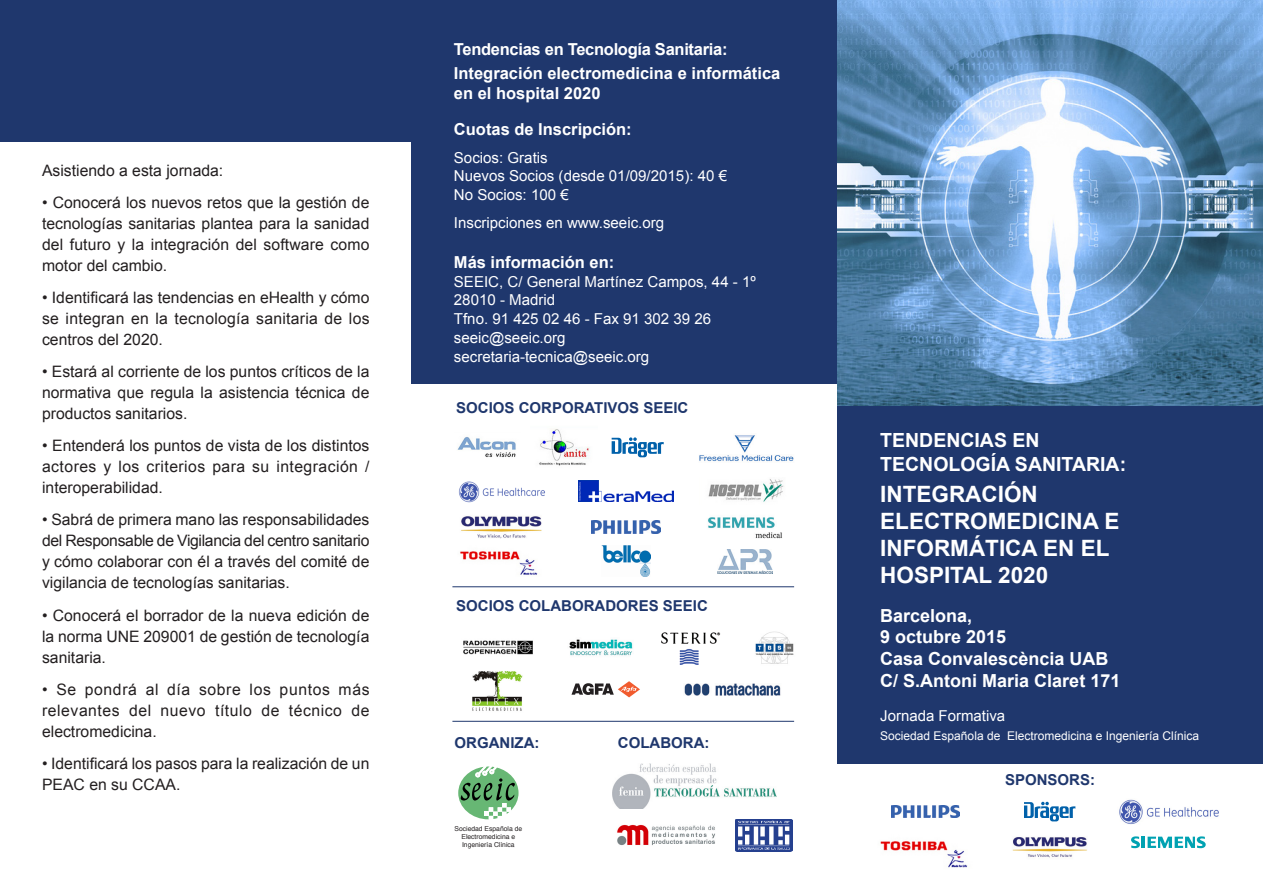
<style>
.page{position:relative;width:1263px;height:893px;background:#fff}
.page>*{position:absolute;margin:0;border:0;box-sizing:border-box;transform-origin:0 0}
.t1{font:700 22.5px/27px "Arial";color:#fff}
.t2{font:700 19.5px/23.4px "Arial";color:#fff}
.t3{font:700 18px/21.6px "Arial";color:#fff}
.t4{font:700 16.5px/24.3px "Arial";color:#fff}
.t5{font:15.75px/21px "Arial";color:#231f20;text-align:justify}
.t6{font:15px/18.9px "Arial";color:#fff}
.t7{font:700 15px "Arial";color:#1f376d}
.t8{font:12px "Arial";color:#fff}
.t9{font:6.75px/8.1px "Helvetica";color:#231f20;text-align:center}
</style>
<div class="page">
<img style="left:837px;top:0;width:426px;height:406px">
<svg style="left:458px;top:766px;width:60px;height:53px"></svg>
<img style="left:612px;top:763px;width:165px;height:46px">
<div style="left:0;top:0;width:416px;height:141px;background:#1f376d"></div>
<div style="left:411px;top:0;width:426px;height:383px;background:#1f376d"></div>
<div style="left:837px;top:406px;width:426px;height:357px;background:#1f376d"></div>
<img style="left:617px;top:824px;width:98px;height:22px">
<img style="left:735px;top:820px;width:57px;height:32px">
<img style="left:602px;top:546px;width:48px;height:31px">
<img style="left:578px;top:481px;width:95px;height:21px">
<img style="left:592px;top:521px;width:68px;height:12px">
<img style="left:717px;top:550px;width:56px;height:23px">
<img style="left:460px;top:516px;width:82px;height:59px">
<img style="left:457px;top:437px;width:59px;height:20px">
<img style="left:539px;top:429px;width:51px;height:37px">
<svg style="left:612px;top:437px;width:52px;height:20px"></svg>
<img style="left:708px;top:479px;width:76px;height:23px">
<img style="left:459px;top:481px;width:86px;height:21px">
<img style="left:708px;top:517px;width:74px;height:22px">
<img style="left:699px;top:435px;width:95px;height:27px">
<img style="left:755px;top:631px;width:39px;height:33px">
<img style="left:661px;top:632px;width:60px;height:33px">
<img style="left:472px;top:671px;width:51px;height:40px">
<svg style="left:571px;top:681px;width:69px;height:16px"></svg>
<img style="left:463px;top:640px;width:70px;height:15px">
<img style="left:569px;top:639px;width:64px;height:17px">
<img style="left:684px;top:683px;width:97px;height:12px">
<hr style="left:452px;top:586px;width:342px;height:1px;background:#1f376d">
<hr style="left:452px;top:721px;width:342px;height:1px;background:#1f376d">
<img style="left:892px;top:805px;width:67px;height:13px">
<svg style="left:1024px;top:802px;width:51px;height:19px"></svg>
<img style="left:880px;top:841px;width:88px;height:27px">
<img style="left:1119px;top:799px;width:100px;height:25px">
<img style="left:1012px;top:837px;width:75px;height:21px">
<svg style="left:1131px;top:836px;width:9px;height:12px"></svg>
<hr style="left:1141px;top:837px;width:4px;height:11px;background:#00a2b2">
<svg style="left:1147px;top:836px;width:59px;height:12px"></svg>
<p class="t5" style="left:42px;top:160px;width:183px">Asistiendo a esta jornada:</p>
<p class="t5" style="left:42px;top:192px;width:329px">• Conocerá los nuevos retos que la gestión de tecnologías sanitarias plantea para la sanidad del futuro y la integración del software como motor del cambio.</p>
<p class="t5" style="left:42px;top:287px;width:329px">• Identificará las tendencias en eHealth y cómo se integran en la tecnología sanitaria de los centros del 2020.</p>
<p class="t5" style="left:42px;top:361px;width:329px">• Estará al corriente de los puntos críticos de la normativa que regula la asistencia técnica de productos sanitarios.</p>
<p class="t5" style="left:42px;top:435px;width:329px">• Entenderá los puntos de vista de los distintos actores y los criterios para su integración / interoperabilidad.</p>
<p class="t5" style="left:42px;top:510px;width:329px">• Sabrá de primera mano las responsabilidades del Responsable de Vigilancia del centro sanitario y cómo colaborar con él a través del comité de vigilancia de tecnologías sanitarias.</p>
<p class="t5" style="left:42px;top:605px;width:329px">• Conocerá el borrador de la nueva edición de la norma UNE 209001 de gestión de tecnología sanitaria.</p>
<p class="t5" style="left:42px;top:679px;width:329px">• Se pondrá al día sobre los puntos más relevantes del nuevo título de técnico de electromedicina.</p>
<p class="t5" style="left:42px;top:753px;width:329px">• Identificará los pasos para la realización de un<br>PEAC en su CCAA.</p>
<p class="t4" style="left:454px;top:38px;width:328px">Tendencias en Tecnología Sanitaria:<br>Integración electromedicina e informática</p>
<p class="t4" style="left:454px;top:76px;width:179px;line-height:35.5px">en el hospital 2020<br>Cuotas de Inscripción:</p>
<p class="t6" style="left:454px;top:148px;width:275px">Socios: Gratis<br>Nuevos Socios (desde 01/09/2015): 40 €<br>No Socios: 100 €</p>
<p class="t6" style="left:454px;top:213px;width:212px">Inscripciones en www.seeic.org</p>
<p class="t4" style="left:454px;top:251px;width:162px">Más información en:</p>
<p class="t6" style="left:454px;top:272px;width:304px">SEEIC, C/ General Martínez Campos, 44 - 1º<br>28010 - Madrid<br>Tfno. 91 425 02 46 - Fax 91 302 39 26 seeic@seeic.org secretaria-tecnica@seeic.org</p>
<p class="t7" style="left:456px;top:398px;width:234px">SOCIOS CORPORATIVOS SEEIC</p>
<p class="t7" style="left:456px;top:596px;width:253px">SOCIOS COLABORADORES SEEIC</p>
<p class="t7" style="left:455px;top:733px;width:86px">ORGANIZA:</p>
<p class="t7" style="left:618px;top:733px;width:93px">COLABORA:</p>
<p class="t9" style="left:454px;top:824px;width:69px">Sociedad Española de<br>Electromedicina e<br>Ingeniería Clínica</p>
<p class="t2" style="left:880px;top:429px;width:247px">TENDENCIAS EN<br>TECNOLOGÍA SANITARIA:</p>
<h1 class="t1" style="left:880px;top:481px;width:241px">INTEGRACIÓN<br>ELECTROMEDICINA E<br>INFORMÁTICA EN EL<br>HOSPITAL 2020</h1>
<p class="t3" style="left:880px;top:605px;width:242px">Barcelona,<br>9 octubre 2015<br>Casa Convalescència UAB<br>C/ S.Antoni Maria Claret 171</p>
<p class="t6" style="left:880px;top:706px;width:127px">Jornada Formativa</p>
<p class="t8" style="left:880px;top:727px;width:320px">Sociedad Española de Electromedicina e Ingeniería Clínica</p>
<p class="t7" style="left:1005px;top:769px;width:92px">SPONSORS:</p>
</div>
